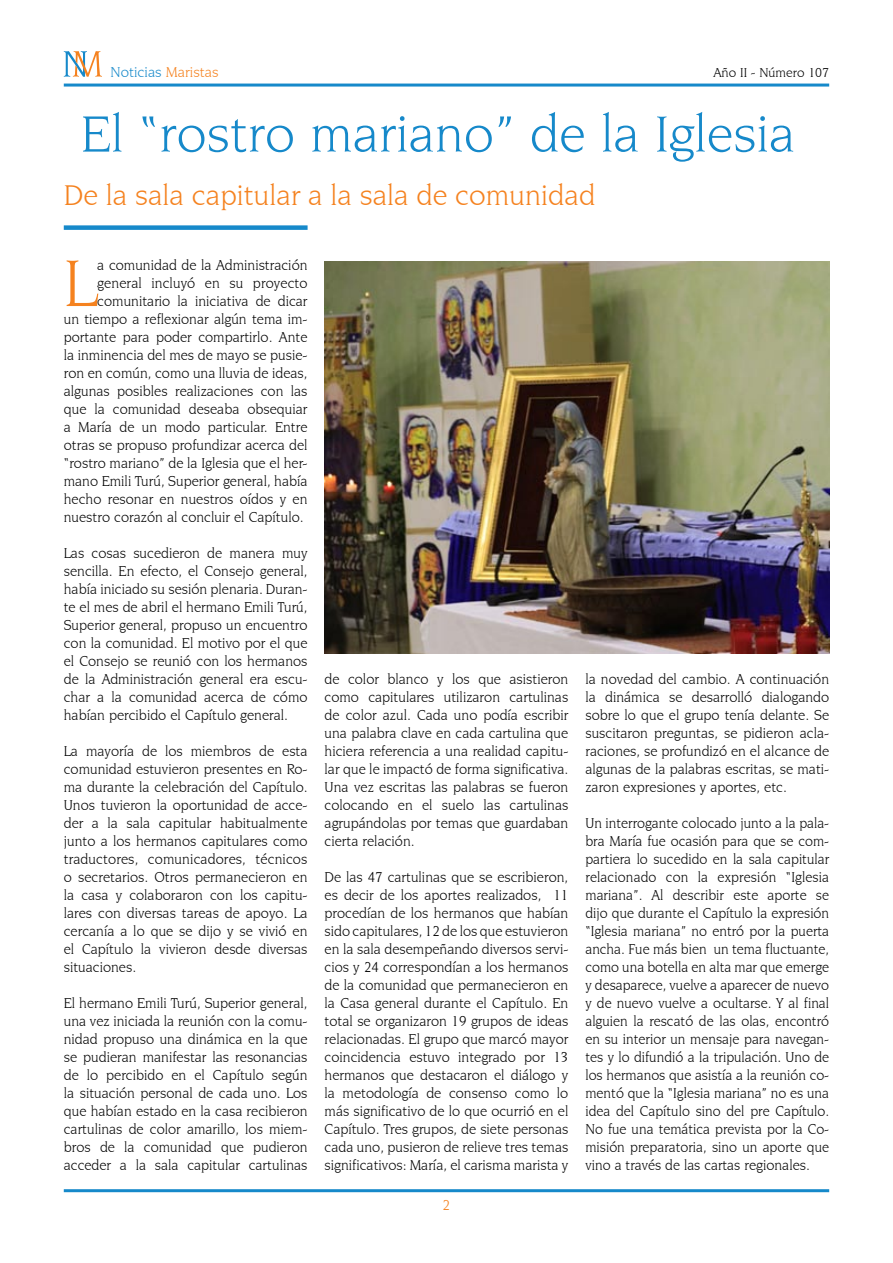
<style>
.page{position:relative;width:893px;height:1263px;background:#fff}
.page>*{position:absolute;margin:0;border:0;box-sizing:border-box;transform-origin:0 0}
.t1{font:70.05px "Novarese IT Cby BT";color:#f5821f}
.t2{font:54px "Novarese IT Cby BT";color:#1689ca}
.t3{font:30px "Novarese IT Cby BT";color:#f5821f}
.t4{font:15px/18px "Novarese IT Cby BT";color:#000;text-align:justify}
.t5{font:15px/18px "Novarese IT Cby BT";color:#000;text-align:justify;scale:.95 1}
.t6{font:15px "Novarese IT Cby BT";color:#1689ca}
.t7{font:13.5px "Novarese IT Cby BT";color:#000}
.s1{color:#f5821f}
</style>
<div class="page">
<hr style="left:64px;top:84px;width:765px;height:3px;background:#1689ca">
<hr style="left:64px;top:1189px;width:765px;height:3px;background:#1689ca">
<div style="left:64px;top:225px;width:244px;height:5px;background:#1689ca"></div>
<svg style="left:64px;top:51px;width:38px;height:26px"></svg>
<img style="left:325px;top:261px;width:504px;height:393px">
<p class="t6" style="left:111px;top:63px;width:110px">Noticias <span class="s1">Maristas</span></p>
<p class="t7" style="left:713px;top:64px;width:117px">Año II - Número 107</p>
<h2 class="t2" style="left:81px;top:102px;width:716px">El “rostro mariano” de la Iglesia</h2>
<h3 class="t3" style="left:64px;top:177px;width:533px">De la sala capitular a la sala de comunidad</h3>
<p class="t4" style="left:64px;top:256px;width:245px;text-align:right">a comunidad de la Administración general incluyó en su proyecto comunitario la iniciativa de dicar<br>un tiempo a reflexionar algún tema im&shy;portante para poder compartirlo. Ante la inminencia del mes de mayo se pusie&shy;ron en común, como una lluvia de ideas, algunas posibles realizaciones con las que la comunidad deseaba obsequiar a María de un modo particular. Entre otras se propuso profundizar acerca del “rostro mariano” de la Iglesia que el her&shy;mano Emili Turú, Superior general, había hecho resonar en nuestros oídos y en nuestro corazón al concluir el Capítulo.</p>
<p class="t4" style="left:64px;top:544px;width:245px">Las cosas sucedieron de manera muy sencilla. En efecto, el Consejo general, había iniciado su sesión plenaria. Duran&shy;te el mes de abril el hermano Emili Turú, Superior general, propuso un encuentro con la comunidad. El motivo por el que el Consejo se reunió con los hermanos de la Administración general era escu&shy;char a la comunidad acerca de cómo habían percibido el Capítulo general.</p>
<p class="t4" style="left:64px;top:742px;width:245px">La mayoría de los miembros de esta comunidad estuvieron presentes en Ro&shy;ma durante la celebración del Capítulo.<br>Unos tuvieron la oportunidad de acce&shy;der a la sala capitular habitualmente junto a los hermanos capitulares como traductores, comunicadores, técnicos o secretarios. Otros permanecieron en la casa y colaboraron con los capitu&shy;lares con diversas tareas de apoyo. La cercanía a lo que se dijo y se vivió en el Capítulo la vivieron desde diversas situaciones.</p>
<p class="t4" style="left:64px;top:994px;width:245px">El hermano Emili Turú, Superior general, una vez iniciada la reunión con la comu&shy;nidad propuso una dinámica en la que se pudieran manifestar las resonancias de lo percibido en el Capítulo según la situación personal de cada uno. Los que habían estado en la casa recibieron cartulinas de color amarillo, los miem&shy;bros de la comunidad que pudieron acceder a la sala capitular cartulinas</p>
<h1 class="t1" style="left:64px;top:242px;width:35px">L</h1>
<p class="t4" style="left:325px;top:670px;width:245px">de color blanco y los que asistieron como capitulares utilizaron cartulinas de color azul. Cada uno podía escribir una palabra clave en cada cartulina que hiciera referencia a una realidad capitu&shy;lar que le impactó de forma significativa.<br>Una vez escritas las palabras se fueron colocando en el suelo las cartulinas agrupándolas por temas que guardaban cierta relación.</p>
<p class="t4" style="left:325px;top:868px;width:245px">De las 47 cartulinas que se escribieron, es decir de los aportes realizados, 11 procedían de los hermanos que habían sido capitulares, 12 de los que estuvieron en la sala desempeñando diversos servi&shy;cios y 24 correspondían a los hermanos de la comunidad que permanecieron en la Casa general durante el Capítulo. En total se organizaron 19 grupos de ideas relacionadas. El grupo que marcó mayor coincidencia estuvo integrado por 13 hermanos que destacaron el diálogo y la metodología de consenso como lo más significativo de lo que ocurrió en el Capítulo. Tres grupos, de siete personas cada uno, pusieron de relieve tres temas significativos: María, el carisma marista y</p>
<p class="t4" style="left:585px;top:670px;width:245px">la novedad del cambio. A continuación la dinámica se desarrolló dialogando sobre lo que el grupo tenía delante. Se suscitaron preguntas, se pidieron acla&shy;raciones, se profundizó en el alcance de algunas de la palabras escritas, se mati&shy;zaron expresiones y aportes, etc.</p>
<p class="t5" style="left:585px;top:814px;width:258px">Un interrogante colocado junto a la pala&shy;bra María fue ocasión para que se com&shy;partiera lo sucedido en la sala capitular relacionado con la expresión “Iglesia mariana”. Al describir este aporte se dijo que durante el Capítulo la expresión “Iglesia mariana” no entró por la puerta ancha. Fue más bien un tema fluctuante, como una botella en alta mar que emerge y desaparece, vuelve a aparecer de nuevo y de nuevo vuelve a ocultarse. Y al final alguien la rescató de las olas, encontró en su interior un mensaje para navegan&shy;tes y lo difundió a la tripulación. Uno de los hermanos que asistía a la reunión co&shy;mentó que la “Iglesia mariana” no es una idea del Capítulo sino del pre Capítulo.<br>No fue una temática prevista por la Co&shy;misión preparatoria, sino un aporte que vino a través de las cartas regionales.</p>
</div>
